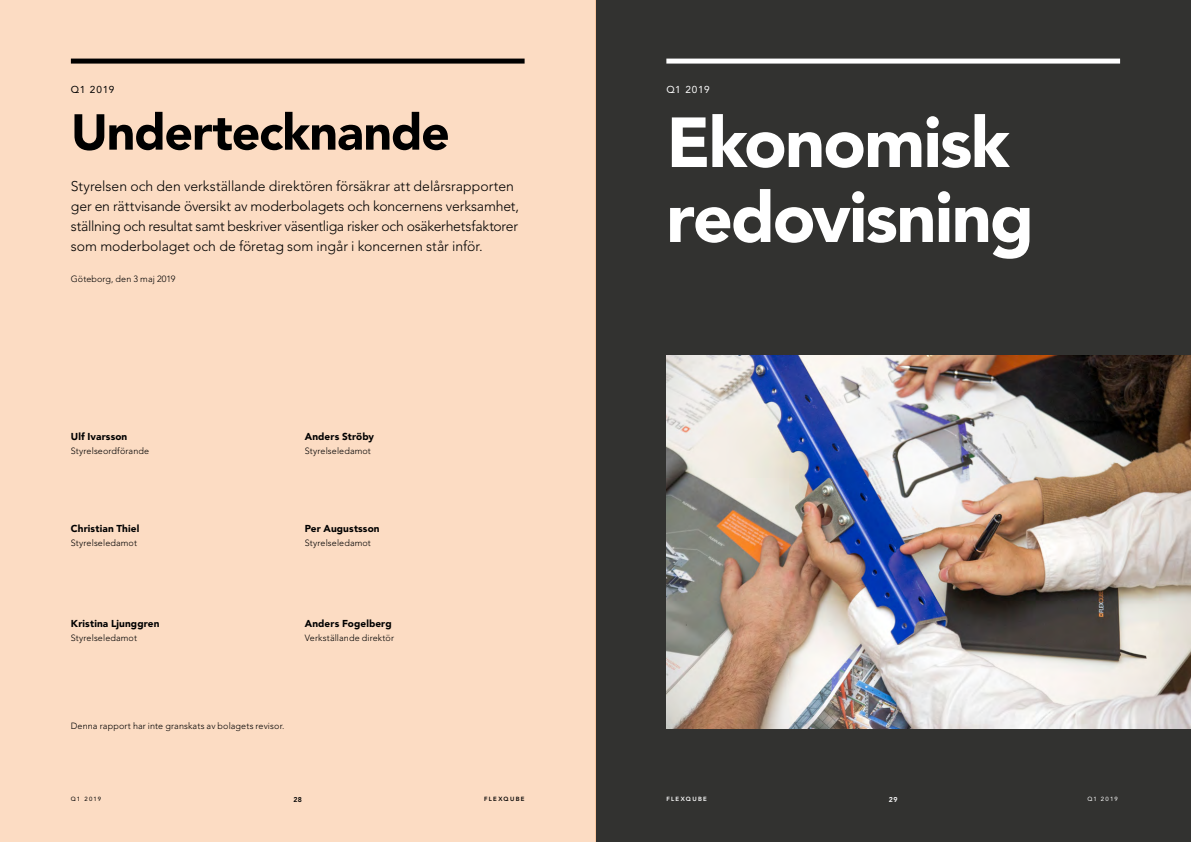
<style>
.page{position:relative;width:1191px;height:842px;background:#fff}
.page>*{position:absolute;margin:0;border:0;box-sizing:border-box;transform-origin:0 0}
.t1{font:900 70px/75px "Avenir LT Std";letter-spacing:-.025em;color:#fff}
.t2{font:900 50px "Avenir LT Std";letter-spacing:-.02em;color:#000}
.t3{font:300 14px/20px "Avenir LT Std";letter-spacing:-.01em;color:#000}
.t4{font:900 10px "Avenir LT Std";letter-spacing:.01em;color:#000}
.t5{font:10px "Avenir LT Std";letter-spacing:.065em;color:#fff}
.t6{font:10px "Avenir LT Std";letter-spacing:.07em;color:#000}
.t7{font:300 9px "Avenir LT Std";letter-spacing:.01em;color:#000}
.t8{font:800 7px "Avenir LT Std";color:#000}
.t9{font:800 7px "Avenir LT Std";color:#fff}
.t10{font:800 6px "Avenir LT Std";letter-spacing:.22em;color:#000}
.t11{font:800 6px "Avenir LT Std";letter-spacing:.22em;color:#fff}
.t12{font:6px "Avenir LT Std";letter-spacing:.19em;color:#000}
.t13{font:6px "Avenir LT Std";letter-spacing:.19em;color:#fff}
</style>
<div class="page">
<div style="left:595px;top:0;width:596px;height:842px;background:#323230"></div>
<div style="left:666px;top:59px;width:454px;height:5px;background:#fff"></div>
<div style="left:0;top:0;width:595px;height:842px;background:#fcdcc3"></div>
<div style="left:71px;top:59px;width:453px;height:5px;background:#000"></div>
<img style="left:666px;top:355px;width:525px;height:374px">
<p class="t6" style="left:71px;top:83px;width:45px">Q1 2019</p>
<h2 class="t2" style="left:71px;top:102px;width:380px">Undertecknande</h2>
<p class="t3" style="left:71px;top:176px;width:450px">Styrelsen och den verkställande direktören försäkrar att delårsrapporten ger en rättvisande översikt av moderbolagets och koncernens verksamhet, ställning och resultat samt beskriver väsentliga risker och osäkerhetsfaktorer som moderbolaget och de företag som ingår i koncernen står inför.</p>
<p class="t7" style="left:71px;top:273px;width:106px">Göteborg, den 3 maj 2019</p>
<p class="t4" style="left:71px;top:430px;width:58px">Ulf Ivarsson</p>
<p class="t7" style="left:71px;top:446px;width:80px">Styrelseordförande</p>
<p class="t4" style="left:305px;top:430px;width:71px">Anders Ströby</p>
<p class="t7" style="left:305px;top:446px;width:68px">Styrelseledamot</p>
<p class="t4" style="left:71px;top:522px;width:70px">Christian Thiel</p>
<p class="t7" style="left:71px;top:538px;width:68px">Styrelseledamot</p>
<p class="t4" style="left:305px;top:522px;width:76px">Per Augustsson</p>
<p class="t7" style="left:305px;top:538px;width:68px">Styrelseledamot</p>
<p class="t4" style="left:71px;top:617px;width:90px">Kristina Ljunggren</p>
<p class="t7" style="left:71px;top:633px;width:68px">Styrelseledamot</p>
<p class="t4" style="left:305px;top:617px;width:88px">Anders Fogelberg</p>
<p class="t7" style="left:305px;top:633px;width:91px">Verkställande direktör</p>
<p class="t7" style="left:71px;top:720px;width:215px">Denna rapport har inte granskats av bolagets revisor.</p>
<p class="t5" style="left:666px;top:83px;width:45px">Q1 2019</p>
<h1 class="t1" style="left:666px;top:105px;width:369px">Ekonomisk redovisning</h1>
<p class="t12" style="left:71px;top:796px;width:32px">Q1 2019</p>
<p class="t8" style="left:293px;top:795px;width:10px">28</p>
<p class="t10" style="left:484px;top:795px;width:42px">FLEXQUBE</p>
<p class="t11" style="left:666px;top:795px;width:42px">FLEXQUBE</p>
<p class="t9" style="left:889px;top:795px;width:10px">29</p>
<p class="t13" style="left:1087px;top:796px;width:32px">Q1 2019</p>
</div>
